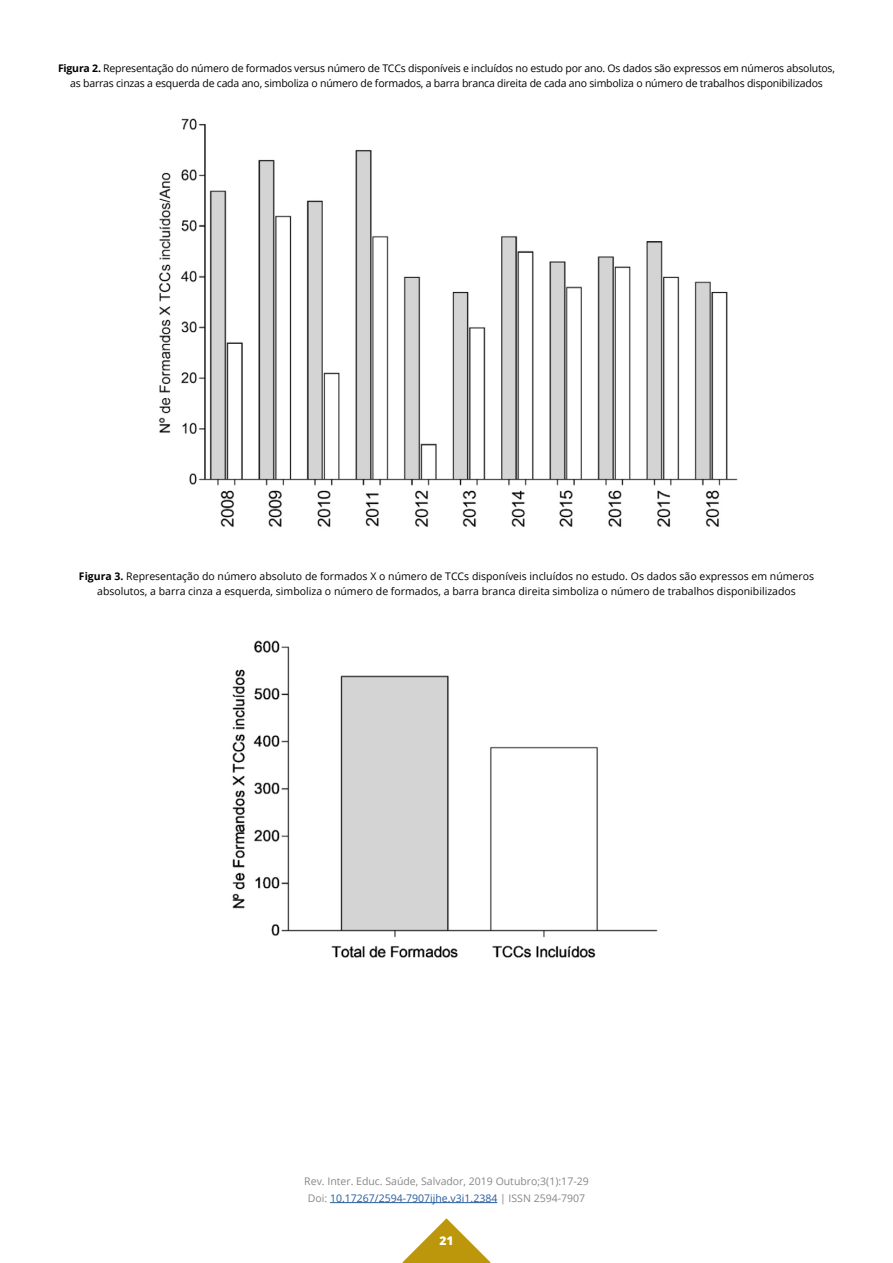
<style>
.page{position:relative;width:893px;height:1263px;background:#fff}
.page>*{position:absolute;margin:0;border:0;box-sizing:border-box;transform-origin:0 0}
.t1{font:800 12px "Open Sans";color:#fff}
.t2{font:10.5px/15px "Open Sans";letter-spacing:-.02em;color:#000;text-align:center}
.t3{font:10.5px/15px "Open Sans";color:#000;text-align:center}
.t4{font:10.5px/16.5px "Open Sans";color:#878787;text-align:center}
.s1{font-weight:700}
.s2{color:#275b9b}
</style>
<div class="page">
<svg style="left:402px;top:1218px;width:89px;height:45px"></svg>
<hr style="left:330px;top:1202px;width:167px;height:1px;background:#275b9b">
<img style="left:232px;top:640px;width:426px;height:318px">
<img style="left:158px;top:118px;width:580px;height:409px">
<p class="t2" style="left:58px;top:60px;width:778px"><span class="s1">Figura 2.</span> Representação do número de formados versus número de TCCs disponíveis e incluídos no estudo por ano. Os dados são expressos em números absolutos, as barras cinzas a esquerda de cada ano, simboliza o número de formados, a barra branca direita de cada ano simboliza o número de trabalhos disponibilizados</p>
<p class="t3" style="left:79px;top:569px;width:737px"><span class="s1">Figura 3.</span> Representação do número absoluto de formados X o número de TCCs disponíveis incluídos no estudo. Os dados são expressos em números absolutos, a barra cinza a esquerda, simboliza o número de formados, a barra branca direita simboliza o número de trabalhos disponibilizados</p>
<p class="t4" style="left:304px;top:1173px;width:286px">Rev. Inter. Educ. Saúde, Salvador, 2019 Outubro;3(1):17-29<br>Doi: <span class="s2">10.17267/2594-7907ijhe.v3i1.2384</span> | ISSN 2594-7907</p>
<p class="t1" style="left:439px;top:1232px;width:16px">21</p>
</div>
